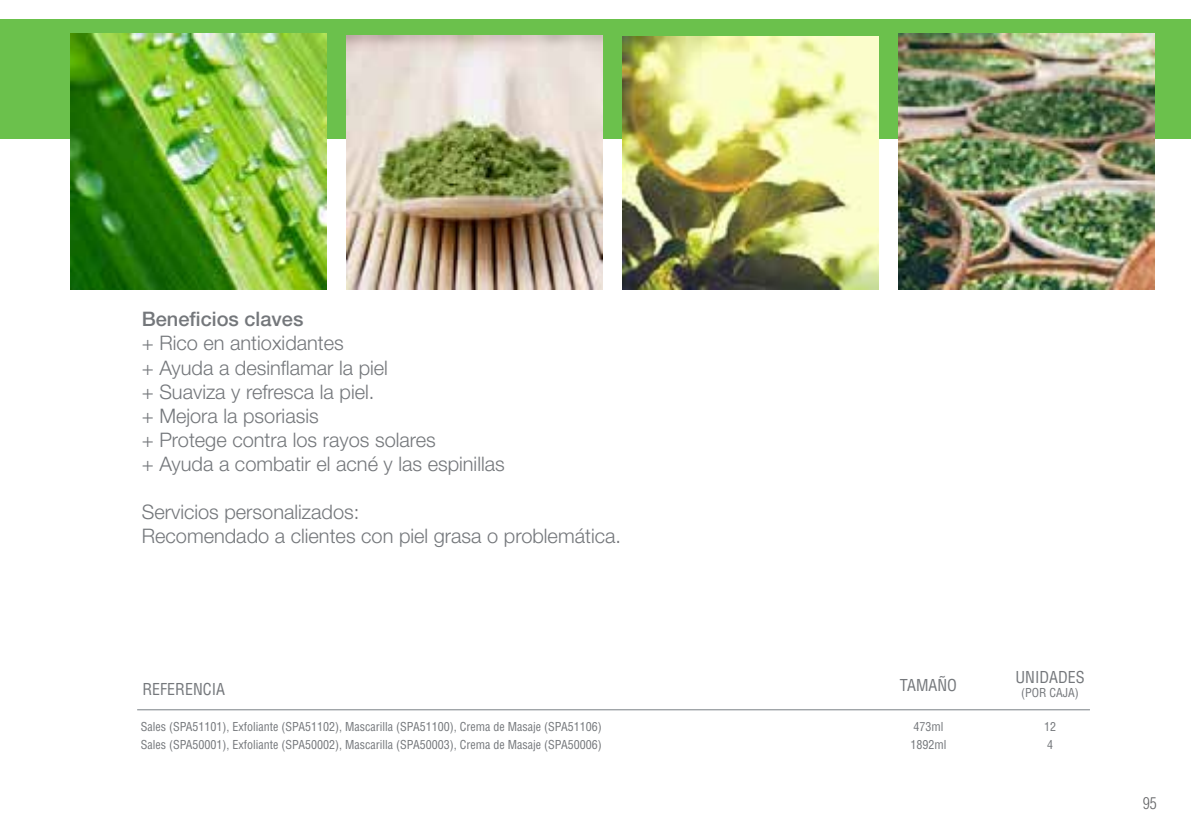
<style>
.page{position:relative;width:1191px;height:840px;background:#fff}
.page>*{position:absolute;margin:0;border:0;box-sizing:border-box;transform-origin:0 0}
.t1{font:300 20px/24px "Helvetica Neue LT Pro";color:#74777b}
.t2{font:500 20px "Helvetica Neue LT Pro";color:#74777b}
.t3{font:condensed 16px "Helvetica";color:#74777b}
.t4{font:300 condensed 16px "Helvetica";color:#646567}
.t5{font:condensed 12px/18px "Helvetica";color:#74777b}
</style>
<div class="page">
<div style="left:0;top:20px;width:1191px;height:119px;background:#6bc14c"></div>
<img style="left:622px;top:36px;width:256px;height:253px">
<img style="left:70px;top:33px;width:256px;height:256px">
<img style="left:898px;top:33px;width:256px;height:256px">
<img style="left:346px;top:35px;width:256px;height:254px">
<hr style="left:137px;top:709px;width:953px;height:1px;background:#798085">
<p class="t2" style="left:142px;top:307px;width:163px">Beneficios claves</p>
<p class="t1" style="left:142px;top:331px;width:364px">+ Rico en antioxidantes<br>+ Ayuda a desinflamar la piel<br>+ Suaviza y refresca la piel.<br>+ Mejora la psoriasis<br>+ Protege contra los rayos solares<br>+ Ayuda a combatir el acné y las espinillas</p>
<p class="t1" style="left:142px;top:499px;width:481px">Servicios personalizados:<br>Recomendado a clientes con piel grasa o problemática.</p>
<p class="t3" style="left:900px;top:675px;width:58px">TAMAÑO</p>
<p class="t3" style="left:1015px;top:666px;width:71px">UNIDADES</p>
<p class="t5" style="left:1021px;top:683px;width:59px">(POR CAJA)</p>
<p class="t3" style="left:142px;top:679px;width:84px">REFERENCIA</p>
<p class="t5" style="left:141px;top:716px;width:462px">Sales (SPA51101), Exfoliante (SPA51102), Mascarilla (SPA51100), Crema de Masaje (SPA51106)<br>Sales (SPA50001), Exfoliante (SPA50002), Mascarilla (SPA50003), Crema de Masaje (SPA50006)</p>
<p class="t5" style="left:910px;top:716px;width:37px">473ml<br>1892ml</p>
<p class="t5" style="left:1044px;top:716px;width:13px">12<br>4</p>
<p class="t4" style="left:1142px;top:793px;width:16px">95</p>
</div>
